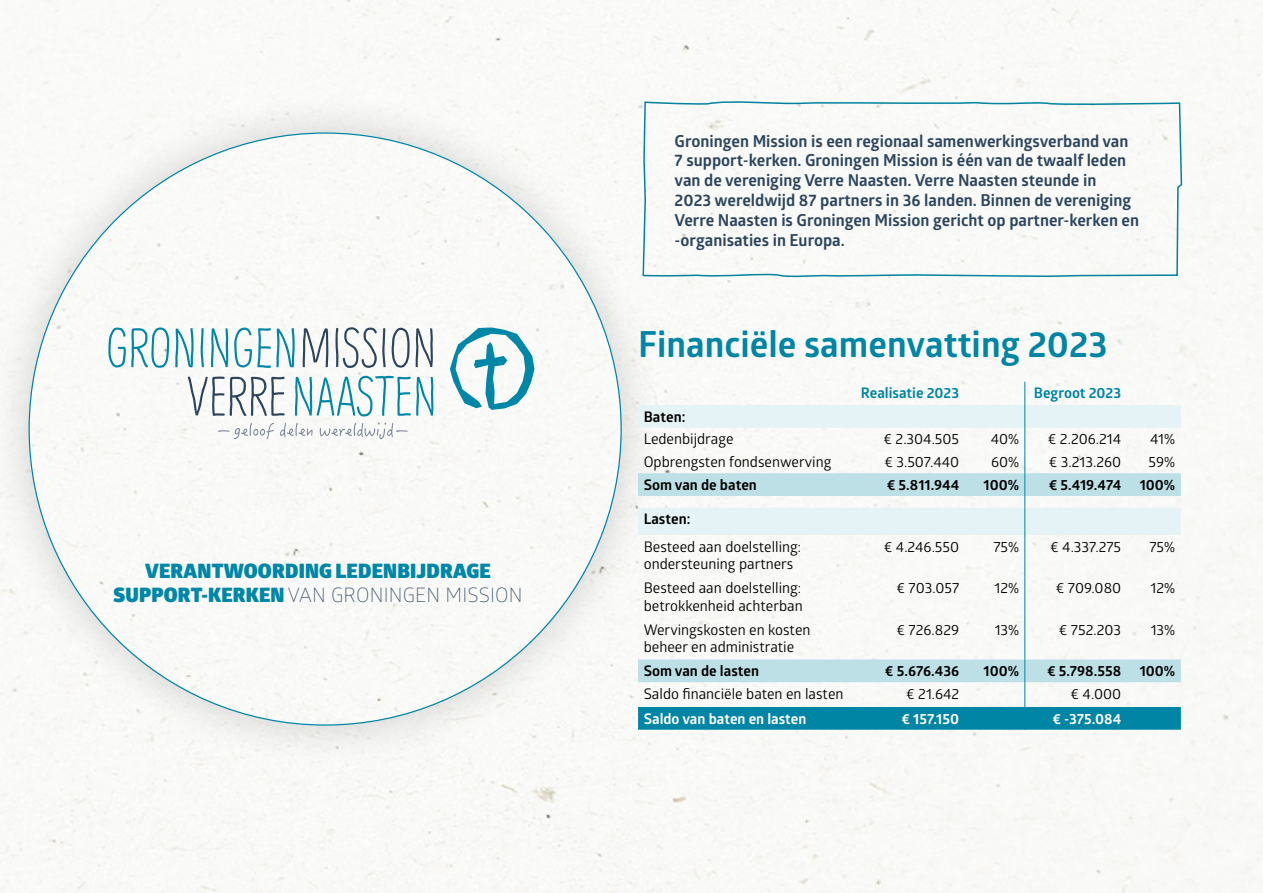
<style>
.page{position:relative;width:1263px;height:893px;background:#fff}
.page>*{position:absolute;margin:0;border:0;box-sizing:border-box;transform-origin:0 0}
.t1{font:700 36px "Glober";color:#0085a4}
.t2{font:900 19.95px/23.9px "Glober";letter-spacing:.01em;color:#0086a7;text-align:center}
.t3{font:700 16.5px/19.8px "Glober";color:#2c455d}
.t4{font:14.55px/17.5px "Glober";color:#000}
.t5{font:700 14.55px "Glober";color:#000}
.t6{font:700 14.55px "Glober";color:#fff}
.t7{font:700 14.55px "Glober";color:#0085a4}
.s1{font-weight:300;color:#2c455d}
</style>
<div class="page">
<img style="left:0;top:0;width:1263px;height:893px">
<svg style="left:665px;top:100px;width:518px;height:180px"></svg>
<div style="left:0;top:90px;width:665px;height:678px;background:#000;opacity:.18"></div>
<img style="left:29px;top:133px;width:592px;height:592px;border-radius:296px">
<svg style="left:188px;top:377px;width:97px;height:39px"></svg>
<svg style="left:295px;top:376px;width:138px;height:40px"></svg>
<svg style="left:303px;top:328px;width:25px;height:39px"></svg>
<svg style="left:335px;top:327px;width:51px;height:41px"></svg>
<svg style="left:392px;top:328px;width:18px;height:40px"></svg>
<svg style="left:416px;top:328px;width:17px;height:39px"></svg>
<svg style="left:450px;top:327px;width:84px;height:83px"></svg>
<svg style="left:108px;top:327px;width:61px;height:41px"></svg>
<svg style="left:175px;top:328px;width:19px;height:39px"></svg>
<svg style="left:201px;top:328px;width:3px;height:39px"></svg>
<svg style="left:211px;top:328px;width:17px;height:39px"></svg>
<svg style="left:234px;top:328px;width:61px;height:40px"></svg>
<svg style="left:218px;top:423px;width:56px;height:16px"></svg>
<svg style="left:280px;top:423px;width:32px;height:14px"></svg>
<svg style="left:320px;top:422px;width:88px;height:17px"></svg>
<svg style="left:638px;top:405px;width:543px;height:68px;fill:#f8f8f6"></svg>
<svg style="left:638px;top:473px;width:543px;height:186px;fill:#f8f8f6"></svg>
<svg style="left:1024px;top:382px;width:1px;height:153px"></svg>
<hr style="left:1024px;top:535px;width:1px;height:41px;background:#0085a4">
<hr style="left:1024px;top:576px;width:1px;height:42px;background:#0085a4">
<hr style="left:1024px;top:618px;width:1px;height:41px;background:#0085a4">
<svg style="left:638px;top:659px;width:543px;height:71px"></svg>
<h2 class="t2" style="left:113px;top:559px;width:411px">VERANTWOORDING LEDENBIJDRAGE<br>SUPPORT-KERKEN <span class="s1">VAN GRONINGEN MISSION</span></h2>
<p class="t3" style="left:675px;top:131px;width:466px">Groningen Mission is een regionaal samenwerkingsverband van 7 support-kerken. Groningen Mission is één van de twaalf leden van de vereniging Verre Naasten. Verre Naasten steunde in<br>2023 wereldwijd 87 partners in 36 landen. Binnen de vereniging Verre Naasten is Groningen Mission gericht op partner-kerken en -organisaties in Europa.</p>
<h1 class="t1" style="left:638px;top:319px;width:471px">Financiële samenvatting 2023</h1>
<p class="t7" style="left:861px;top:383px;width:100px">Realisatie 2023</p>
<p class="t7" style="left:1034px;top:383px;width:89px">Begroot 2023</p>
<p class="t5" style="left:644px;top:406px;width:43px">Baten:</p>
<p class="t4" style="left:644px;top:430px;width:91px">Ledenbijdrage</p>
<p class="t4" style="left:883px;top:430px;width:77px">€ 2.304.505</p>
<p class="t4" style="left:991px;top:430px;width:30px">40%</p>
<p class="t4" style="left:1048px;top:430px;width:75px">€ 2.206.214</p>
<p class="t4" style="left:1150px;top:430px;width:27px">41%</p>
<p class="t4" style="left:644px;top:453px;width:189px">Opbrengsten fondsenwerving</p>
<p class="t4" style="left:884px;top:453px;width:76px">€ 3.507.440</p>
<p class="t4" style="left:991px;top:453px;width:30px">60%</p>
<p class="t4" style="left:1049px;top:453px;width:74px">€ 3.213.260</p>
<p class="t4" style="left:1148px;top:453px;width:28px">59%</p>
<p class="t5" style="left:644px;top:474px;width:115px">Som van de baten</p>
<p class="t5" style="left:887px;top:474px;width:74px">€ 5.811.944</p>
<p class="t5" style="left:984px;top:474px;width:37px">100%</p>
<p class="t5" style="left:1049px;top:474px;width:74px">€ 5.419.474</p>
<p class="t5" style="left:1140px;top:474px;width:37px">100%</p>
<p class="t5" style="left:644px;top:509px;width:48px">Lasten:</p>
<p class="t4" style="left:644px;top:537px;width:159px">Besteed aan doelstelling: ondersteuning partners</p>
<p class="t4" style="left:884px;top:537px;width:77px">€ 4.246.550</p>
<p class="t4" style="left:993px;top:537px;width:27px">75%</p>
<p class="t4" style="left:1050px;top:537px;width:73px">€ 4.337.275</p>
<p class="t4" style="left:1149px;top:537px;width:27px">75%</p>
<p class="t4" style="left:644px;top:579px;width:160px">Besteed aan doelstelling: betrokkenheid achterban</p>
<p class="t4" style="left:896px;top:579px;width:64px">€ 703.057</p>
<p class="t4" style="left:994px;top:579px;width:26px">12%</p>
<p class="t4" style="left:1056px;top:579px;width:67px">€ 709.080</p>
<p class="t4" style="left:1150px;top:579px;width:26px">12%</p>
<p class="t4" style="left:644px;top:620px;width:168px">Wervingskosten en kosten beheer en administratie</p>
<p class="t4" style="left:896px;top:620px;width:64px">€ 726.829</p>
<p class="t4" style="left:995px;top:620px;width:26px">13%</p>
<p class="t4" style="left:1059px;top:620px;width:64px">€ 752.203</p>
<p class="t4" style="left:1151px;top:620px;width:26px">13%</p>
<p class="t5" style="left:644px;top:661px;width:117px">Som van de lasten</p>
<p class="t5" style="left:885px;top:661px;width:76px">€ 5.676.436</p>
<p class="t5" style="left:984px;top:661px;width:37px">100%</p>
<p class="t5" style="left:1047px;top:661px;width:76px">€ 5.798.558</p>
<p class="t5" style="left:1140px;top:661px;width:37px">100%</p>
<p class="t4" style="left:644px;top:684px;width:201px">Saldo financiële baten en lasten</p>
<p class="t4" style="left:906px;top:684px;width:54px">€ 21.642</p>
<p class="t4" style="left:1070px;top:684px;width:52px">€ 4.000</p>
<p class="t6" style="left:644px;top:708px;width:164px">Saldo van baten en lasten</p>
<p class="t6" style="left:901px;top:708px;width:59px">€ 157.150</p>
<p class="t6" style="left:1052px;top:708px;width:70px">€ -375.084</p>
</div>
